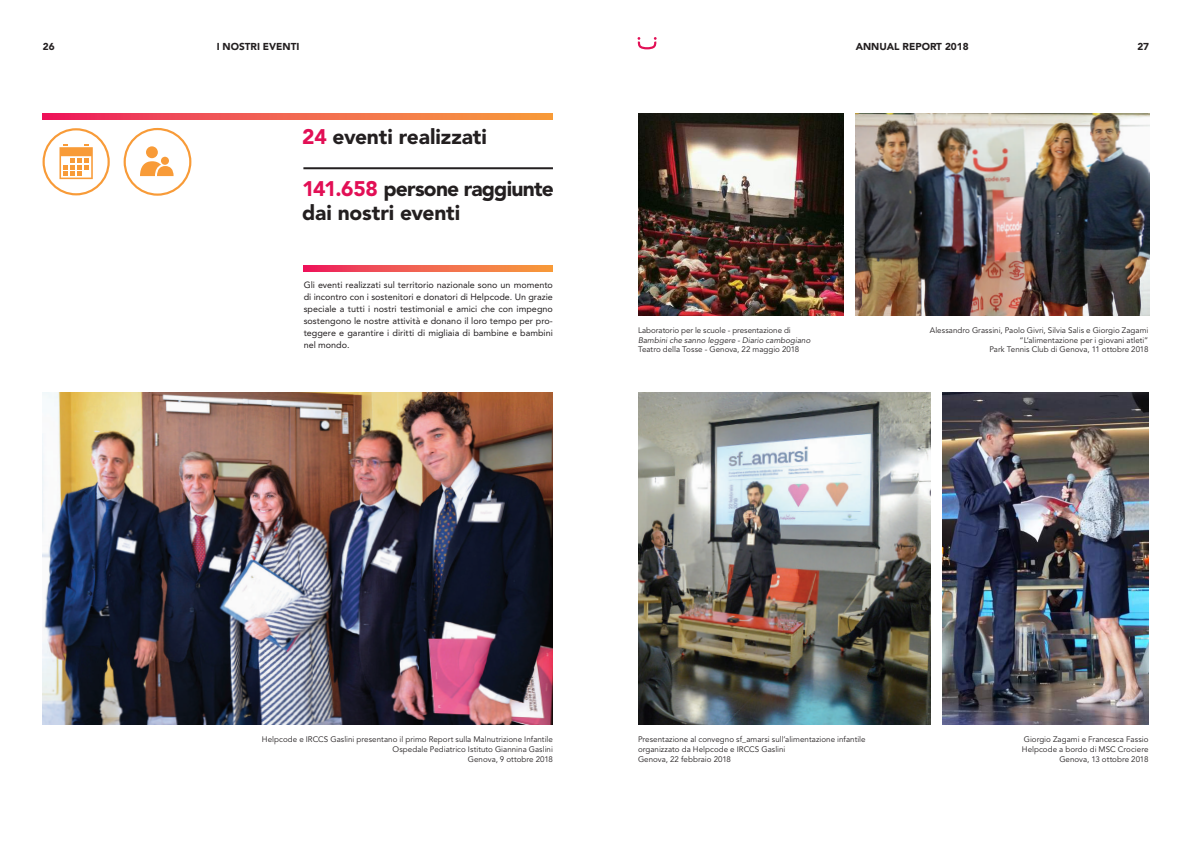
<style>
.page{position:relative;width:1191px;height:842px;background:#fff}
.page>*{position:absolute;margin:0;border:0;box-sizing:border-box;transform-origin:0 0}
.t1{font:900 21px/24px "Avenir LT Std";letter-spacing:-.015em;color:#231f20}
.t2{font:900 10px "Avenir LT Std";color:#231f20}
.t3{font:9px/12px "Avenir LT Std";color:#231f20;text-align:justify}
.t4{font:8px/9.6px "Avenir LT Std";letter-spacing:.005em;color:#231f20;text-align:right}
.t5{font:italic 8px "Avenir LT Std";letter-spacing:.005em;color:#231f20}
.s1{color:#e20f55}
</style>
<div class="page">
<hr style="left:303px;top:167px;width:250px;height:2px;background:#231f20">
<div style="left:124px;top:128px;width:67px;height:68px;border:2px solid #f89b38;border-radius:50%"></div>
<div style="left:146px;top:146px;width:12px;height:12px;background:#f89b38;border-radius:50%"></div>
<svg style="left:140px;top:161px;width:34px;height:15px"></svg>
<div style="left:161px;top:157px;width:8px;height:8px;background:#f89b38;border-radius:50%"></div>
<div style="left:43px;top:128px;width:67px;height:67px;border:2px solid #f89b38;border-radius:50%"></div>
<svg style="left:59px;top:144px;width:34px;height:35px"></svg>
<svg style="left:637px;top:37px;width:19px;height:12px"></svg>
<svg style="left:43px;top:113px;width:510px;height:6px"></svg>
<svg style="left:303px;top:266px;width:250px;height:6px"></svg>
<img style="left:43px;top:393px;width:510px;height:331px">
<img style="left:942px;top:393px;width:206px;height:331px">
<img style="left:638px;top:393px;width:292px;height:331px">
<img style="left:638px;top:113px;width:205px;height:203px">
<img style="left:855px;top:113px;width:294px;height:203px">
<p class="t2" style="left:43px;top:41px;width:13px">26</p>
<p class="t2" style="left:217px;top:40px;width:84px">I NOSTRI EVENTI</p>
<p class="t2" style="left:855px;top:40px;width:114px">ANNUAL REPORT 2018</p>
<p class="t2" style="left:1137px;top:41px;width:13px">27</p>
<h1 class="t1" style="left:302px;top:125px;width:186px"><span class="s1">24</span> eventi realizzati</h1>
<h1 class="t1" style="left:302px;top:177px;width:253px"><span class="s1">141.658</span> persone raggiunte dai nostri eventi</h1>
<p class="t3" style="left:304px;top:279px;width:251px">Gli eventi realizzati sul territorio nazionale sono un momento di incontro con i sostenitori e donatori di Helpcode. Un grazie speciale a tutti i nostri testimonial e amici che con impegno sostengono le nostre attività e donano il loro tempo per pro&shy;teggere e garantire i diritti di migliaia di bambine e bambini nel mondo.</p>
<p class="t4" style="left:638px;top:326px;width:154px">Laboratorio per le scuole - presentazione di</p>
<p class="t5" style="left:638px;top:335px;width:174px">Bambini che sanno leggere - Diario cambogiano</p>
<p class="t4" style="left:638px;top:345px;width:163px">Teatro della Tosse - Genova, 22 maggio 2018</p>
<p class="t4" style="left:929px;top:326px;width:220px">Alessandro Grassini, Paolo Givri, Silvia Salis e Giorgio Zagami “L’alimentazione per i giovani atleti”<br>Park Tennis Club di Genova, 11 ottobre 2018</p>
<p class="t4" style="left:262px;top:735px;width:292px">Helpcode e IRCCS Gaslini presentano il primo Report sulla Malnutrizione Infantile<br>Ospedale Pediatrico Istituto Giannina Gaslini<br>Genova, 9 ottobre 2018</p>
<p class="t4" style="left:1021px;top:735px;width:128px">Giorgio Zagami e Francesca Fassio<br>Helpcode a bordo di MSC Crociere<br>Genova, 13 ottobre 2018</p>
<p class="t4" style="left:638px;top:735px;width:229px;text-align:left">Presentazione al convegno sf_amarsi sull’alimentazione infantile organizzato da Helpcode e IRCCS Gaslini<br>Genova, 22 febbraio 2018</p>
</div>
